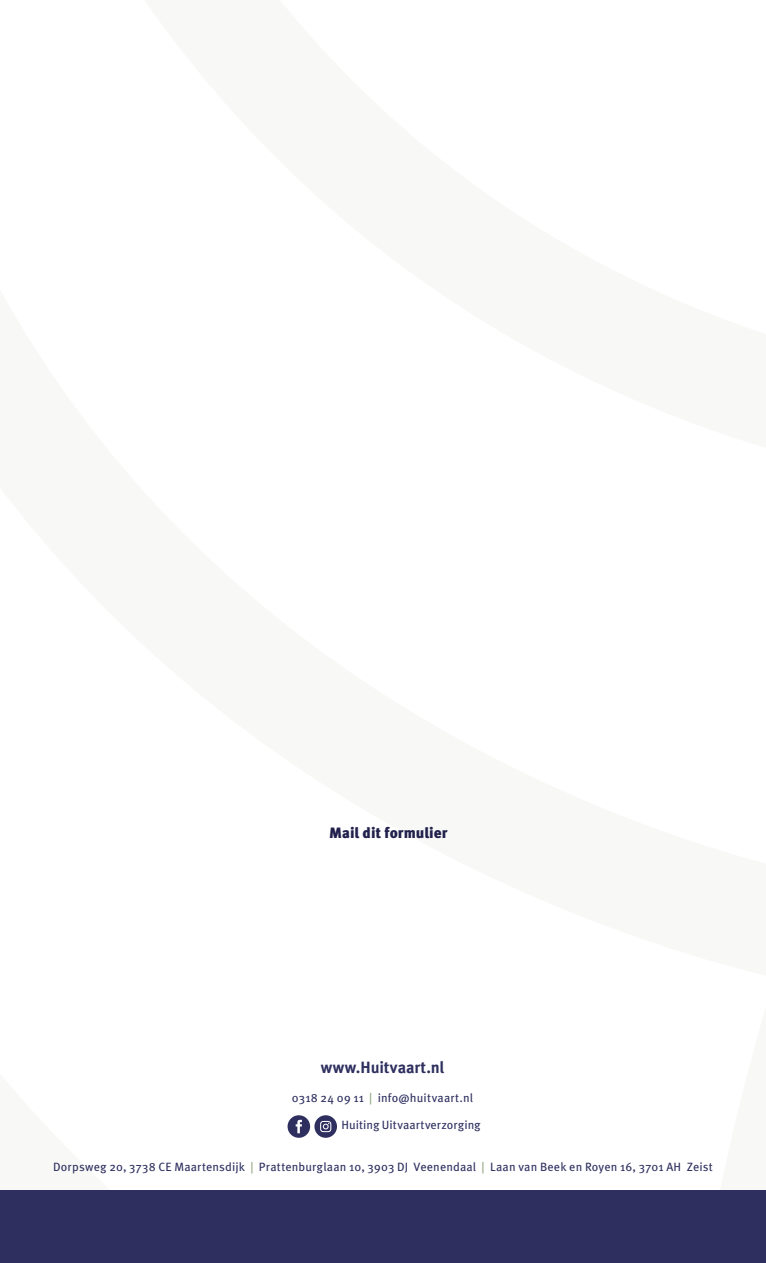
<style>
.page{position:relative;width:766px;height:1263px;background:#fff}
.page>*{position:absolute;margin:0;border:0;box-sizing:border-box;transform-origin:0 0}
.t1{font:700 16.35px "Meta Pro";letter-spacing:-.005em;color:#2e2f5f}
.t2{font:900 15px "Meta Pro";color:#22214d}
.t3{font:12px "Meta Pro";letter-spacing:.01em;color:#2e2f5f}
.s1{color:#8ca277}
</style>
<div class="page">
<div style="left:0;top:1191px;width:765px;height:72px;background:#2e2f5f"></div>
<svg style="left:287px;top:1115px;width:50px;height:23px"></svg>
<p class="t2" style="left:329px;top:820px;width:120px">Mail dit formulier</p>
<h1 class="t1" style="left:321px;top:1055px;width:125px">www.Huitvaart.nl</h1>
<p class="t3" style="left:292px;top:1088px;width:183px">0318 24 09 11 <span class="s1">|</span> info@huitvaart.nl</p>
<p class="t3" style="left:341px;top:1116px;width:141px">Huiting Uitvaartverzorging</p>
<p class="t3" style="left:53px;top:1157px;width:661px">Dorpsweg 20, 3738 CE Maartensdijk <span class="s1">|</span> Prattenburglaan 10, 3903 DJ Veenendaal <span class="s1">|</span> Laan van Beek en Royen 16, 3701 AH Zeist</p>
</div>
